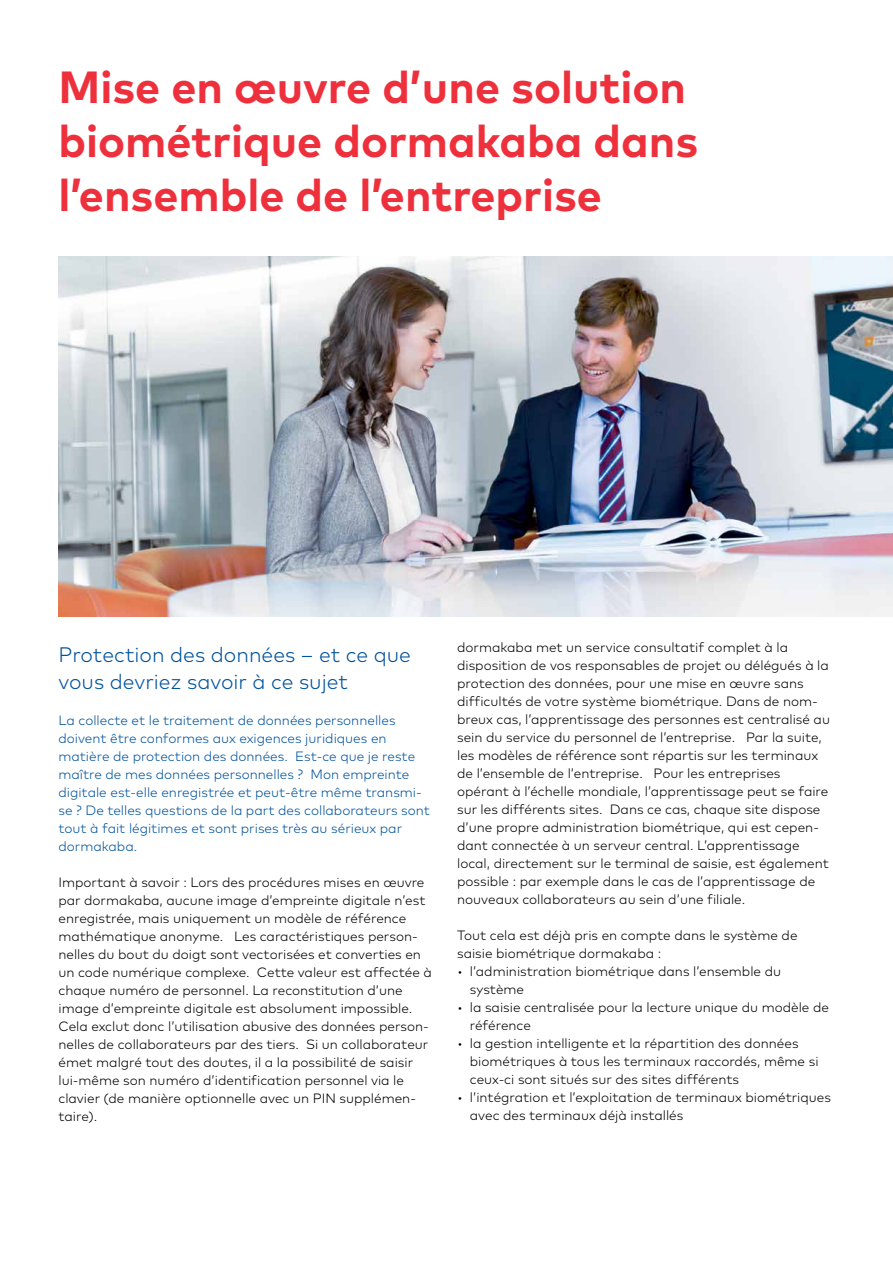
<style>
.page{position:relative;width:893px;height:1263px;background:#fff}
.page>*{position:absolute;margin:0;border:0;box-sizing:border-box;transform-origin:0 0}
.t1{font:700 45px/54px "Mark Pro";color:#ee303c}
.t2{font:300 21px/27px "Mark Pro";color:#00529c}
.t3{font:300 13.5px/18px "Mark Pro";color:#000}
.t4{font:300 13.5px/18px "Mark Pro";color:#00529c}
</style>
<div class="page">
<img style="left:58px;top:256px;width:835px;height:360px">
<h1 class="t1" style="left:58px;top:57px;width:641px">Mise en œuvre d’une solution biométrique dormakaba dans l’ensemble de l’entreprise</h1>
<h2 class="t2" style="left:58px;top:639px;width:354px">Protection des données – et ce que vous devriez savoir à ce sujet</h2>
<p class="t4" style="left:58px;top:710px;width:373px">La collecte et le traitement de données personnelles doivent être conformes aux exigences juridiques en matière de protection des données. Est-ce que je reste maître de mes données personnelles ? Mon empreinte digitale est-elle enregistrée et peut-être même transmi&shy;se ? De telles questions de la part des collaborateurs sont tout à fait légitimes et sont prises très au sérieux par dormakaba.</p>
<p class="t3" style="left:58px;top:872px;width:375px">Important à savoir : Lors des procédures mises en œuvre par dormakaba, aucune image d’empreinte digitale n’est enregistrée, mais uniquement un modèle de référence mathématique anonyme. Les caractéristiques person&shy;nelles du bout du doigt sont vectorisées et converties en un code numérique complexe. Cette valeur est affectée à chaque numéro de personnel. La reconstitution d’une image d’empreinte digitale est absolument impossible.<br>Cela exclut donc l’utilisation abusive des données person&shy;nelles de collaborateurs par des tiers. Si un collaborateur émet malgré tout des doutes, il a la possibilité de saisir lui-même son numéro d’identification personnel via le clavier (de manière optionnelle avec un PIN supplémen&shy;taire).</p>
<p class="t3" style="left:457px;top:638px;width:374px">dormakaba met un service consultatif complet à la disposition de vos responsables de projet ou délégués à la protection des données, pour une mise en œuvre sans difficultés de votre système biométrique. Dans de nom&shy;breux cas, l’apprentissage des personnes est centralisé au sein du service du personnel de l’entreprise. Par la suite, les modèles de référence sont répartis sur les terminaux de l’ensemble de l’entreprise. Pour les entreprises opérant à l’échelle mondiale, l’apprentissage peut se faire sur les différents sites. Dans ce cas, chaque site dispose d’une propre administration biométrique, qui est cepen&shy;dant connectée à un serveur central. L’apprentissage local, directement sur le terminal de saisie, est également possible : par exemple dans le cas de l’apprentissage de nouveaux collaborateurs au sein d’une filiale.</p>
<p class="t3" style="left:457px;top:925px;width:342px">Tout cela est déjà pris en compte dans le système de saisie biométrique dormakaba :</p>
<p class="t3" style="left:470px;top:961px;width:313px;text-indent:-13px">• l’administration biométrique dans l’ensemble du système</p>
<p class="t3" style="left:470px;top:997px;width:361px;text-indent:-13px">• la saisie centralisée pour la lecture unique du modèle de référence</p>
<p class="t3" style="left:470px;top:1033px;width:350px;text-indent:-13px">• la gestion intelligente et la répartition des données biométriques à tous les terminaux raccordés, même si ceux-ci sont situés sur des sites différents</p>
<p class="t3" style="left:470px;top:1087px;width:363px;text-indent:-13px">• l’intégration et l’exploitation de terminaux biométriques avec des terminaux déjà installés</p>
</div>
